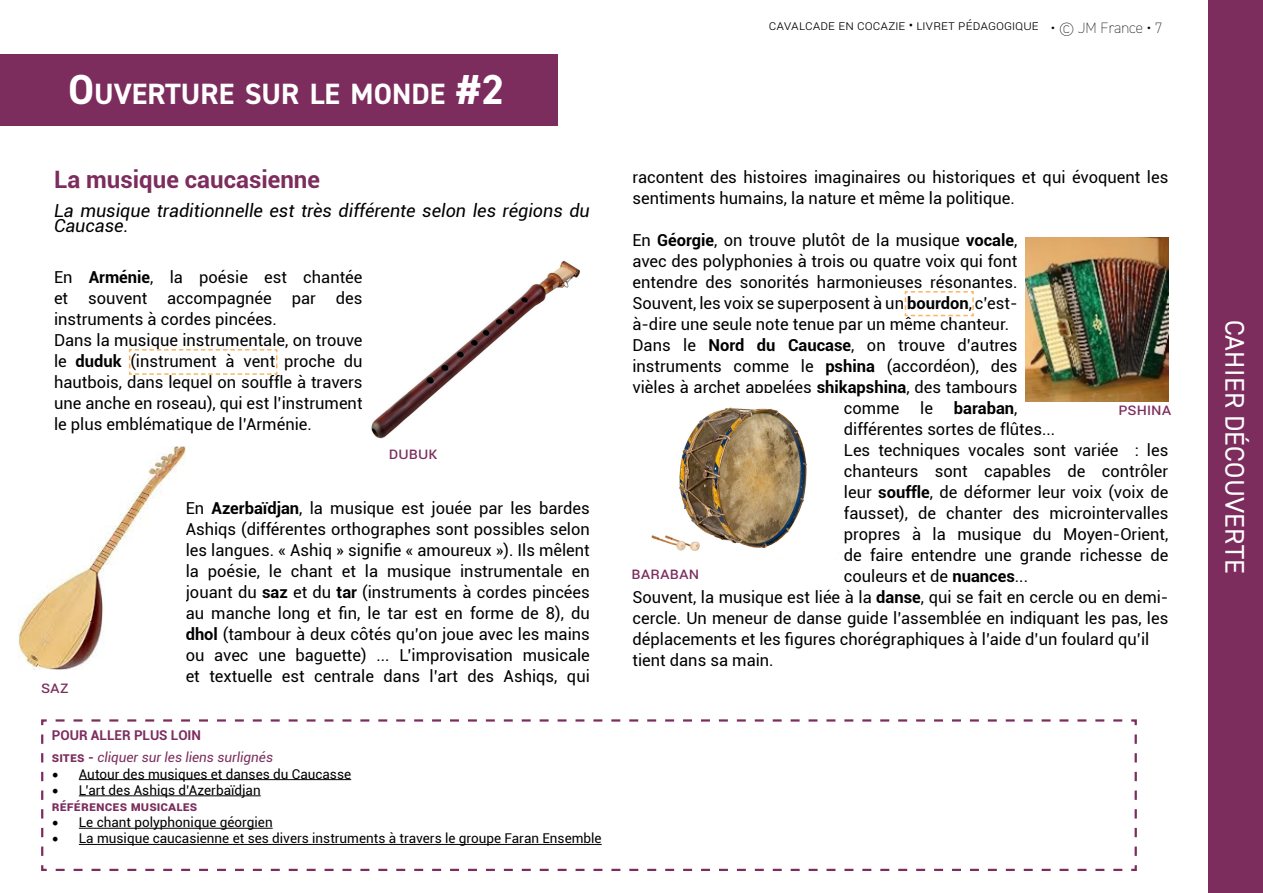
<style>
.page{position:relative;width:1263px;height:893px;background:#fff}
.page>*{position:absolute;margin:0;border:0;box-sizing:border-box;transform-origin:0 0}
.t1{font:700 29.4px "DIN2014";color:#fff}
.t2{font:27px "DIN2014";letter-spacing:.01em;color:#fff}
.t3{font:700 24px "Roboto";color:#7c2d5d}
.t4{font:italic 18px/15px "Roboto";color:#000}
.t5{font:16.5px/21px "Roboto";color:#000}
.t6{font:16.5px "Roboto";color:#7c2d5d}
.t7{font:700 16.5px "Roboto";color:#000}
.t8{font:200 15px "DIN2014";color:#000}
.t9{font:13.5px/16.2px "Roboto";color:#000}
.t10{font:italic 13.5px/22.2px "Roboto";color:#7c2d5d}
.t11{font:300 13.5px "Roboto";color:#000}
.s1{font-size:42px}
.s2{font-weight:700}
.s3{font-weight:700;font-style:normal}
.s4{font-family:"Minion Pro";font-size:18px}
.s5{font-weight:700;color:#7c2d5d}
.s6{font-weight:400}
</style>
<div class="page">
<div style="left:1209px;top:0;width:54px;height:893px;background:#7c2d5d"></div>
<div style="left:0;top:54px;width:557px;height:71px;background:#7c2d5d"></div>
<svg style="left:41px;top:719px;width:1096px;height:152px"></svg>
<img style="left:371px;top:260px;width:209px;height:179px">
<img style="left:18px;top:446px;width:168px;height:224px">
<img style="left:651px;top:407px;width:156px;height:144px">
<img style="left:1026px;top:237px;width:142px;height:165px">
<svg style="left:904px;top:291px;width:70px;height:26px"></svg>
<svg style="left:128px;top:349px;width:150px;height:26px"></svg>
<h1 class="t1" style="left:68px;top:75px;width:438px"><span class="s1">O</span>UVERTURE SUR LE MONDE <span class="s1">#2</span></h1>
<h3 class="t3" style="left:54px;top:163px;width:267px">La musique caucasienne</h3>
<p class="t4" style="left:54px;top:202px;width:537px">La musique traditionnelle est très différente selon les régions du<br>Caucase.</p>
<p class="t5" style="left:54px;top:266px;width:310px">En <span class="s2">Arménie</span>, la poésie est chantée et souvent accompagnée par des instruments à cordes pincées.<br>Dans la musique instrumentale, on trouve le <span class="s2">duduk</span> (instrument à vent proche du hautbois, dans lequel on souffle à travers une anche en roseau), qui est l’instrument le plus emblématique de l’Arménie.</p>
<p class="t6" style="left:41px;top:675px;width:29px">Saz</p>
<p class="t6" style="left:389px;top:441px;width:50px">Dubuk</p>
<p class="t5" style="left:186px;top:497px;width:406px;text-align:justify">En <span class="s2">Azerbaïdjan</span>, la musique est jouée par les bardes Ashiqs (différentes orthographes sont possibles selon les langues. « Ashiq » signifie « amoureux »). Ils mêlent la poésie, le chant et la musique instrumentale en jouant du <span class="s2">saz</span> et du <span class="s2">tar</span> (instruments à cordes pincées au manche long et fin, le tar est en forme de 8), du <span class="s2">dhol</span> (tambour à deux côtés qu’on joue avec les mains ou avec une baguette) ... L’improvisation musicale et textuelle est centrale dans l’art des Ashiqs, qui</p>
<p class="t10" style="left:52px;top:724px;width:223px"><span class="s3">POUR ALLER PLUS LOIN<br>Sites -</span> cliquer sur les liens surlignés</p>
<p class="t9" style="left:52px;top:765px;width:301px"><span class="s4">•</span> Autour des musiques et danses du Caucasse</p>
<p class="t9" style="left:52px;top:781px;width:210px"><span class="s4">•</span> L’art des Ashiqs d’Azerbaïdjan<br><span class="s5">Références musicales</span></p>
<p class="t9" style="left:52px;top:814px;width:222px"><span class="s4">•</span> Le chant polyphonique géorgien</p>
<p class="t9" style="left:52px;top:830px;width:551px"><span class="s4">•</span> La musique caucasienne et ses divers instruments à travers le groupe Faran Ensemble</p>
<p class="t11" style="left:769px;top:16px;width:270px">Cavalcade en cocazie • Livret pédagogiqUE</p>
<p class="t8" style="left:862px;top:19px;width:302px"><span class="s6">Titre spect •</span> Livret découverte • © JM France • 7</p>
<p class="t5" style="left:632px;top:166px;width:537px">racontent des histoires imaginaires ou historiques et qui évoquent les sentiments humains, la nature et même la politique.</p>
<p class="t5" style="left:632px;top:229px;width:386px">En <span class="s2">Géorgie</span>, on trouve plutôt de la musique <span class="s2">vocale</span>,</p>
<p class="t5" style="left:632px;top:250px;width:386px">avec des polyphonies à trois ou quatre voix qui font</p>
<p class="t5" style="left:632px;top:271px;width:386px">entendre des sonorités harmonieuses résonantes.</p>
<p class="t5" style="left:632px;top:292px;width:386px">Souvent, les voix se superposent à un <span class="s2">bourdon</span>, c’est-</p>
<p class="t5" style="left:632px;top:313px;width:378px">à-dire une seule note tenue par un même chanteur.</p>
<p class="t5" style="left:632px;top:334px;width:386px">Dans le <span class="s2">Nord du Caucase</span>, on trouve d’autres</p>
<p class="t5" style="left:632px;top:355px;width:386px">instruments comme le <span class="s2">pshina</span> (accordéon), des</p>
<p class="t5" style="left:632px;top:376px;width:386px">vièles à archet appelées <span class="s2">shikapshina</span>, des tambours</p>
<p class="t5" style="left:844px;top:397px;width:57px">comme</p>
<p class="t5" style="left:920px;top:397px;width:14px">le</p>
<p class="t7" style="left:954px;top:396px;width:65px">baraban<span class="s6">,</span></p>
<p class="t5" style="left:844px;top:418px;width:213px">différentes sortes de flûtes...</p>
<p class="t5" style="left:844px;top:439px;width:326px">Les techniques vocales sont variée : les</p>
<p class="t5" style="left:844px;top:460px;width:326px">chanteurs sont capables de contrôler</p>
<p class="t5" style="left:844px;top:481px;width:326px">leur <span class="s2">souffle</span>, de déformer leur voix (voix de</p>
<p class="t5" style="left:844px;top:502px;width:326px">fausset), de chanter des microintervalles</p>
<p class="t5" style="left:844px;top:523px;width:326px">propres à la musique du Moyen-Orient,</p>
<p class="t5" style="left:844px;top:544px;width:326px">de faire entendre une grande richesse de</p>
<p class="t5" style="left:844px;top:565px;width:186px">couleurs et de <span class="s2">nuances</span>...</p>
<p class="t5" style="left:632px;top:586px;width:537px">Souvent, la musique est liée à la <span class="s2">danse</span>, qui se fait en cercle ou en demi-</p>
<p class="t5" style="left:632px;top:607px;width:537px">cercle. Un meneur de danse guide l’assemblée en indiquant les pas, les</p>
<p class="t5" style="left:632px;top:628px;width:518px">déplacements et les figures chorégraphiques à l’aide d’un foulard qu’il</p>
<p class="t5" style="left:632px;top:649px;width:143px">tient dans sa main.</p>
<p class="t6" style="left:1118px;top:398px;width:55px">Pshina</p>
<p class="t6" style="left:631px;top:562px;width:69px">Baraban</p>
<h2 class="t2" style="left:1251px;top:320px;width:255px;rotate:90deg">CAHIER DÉCOUVERTE</h2>
</div>
